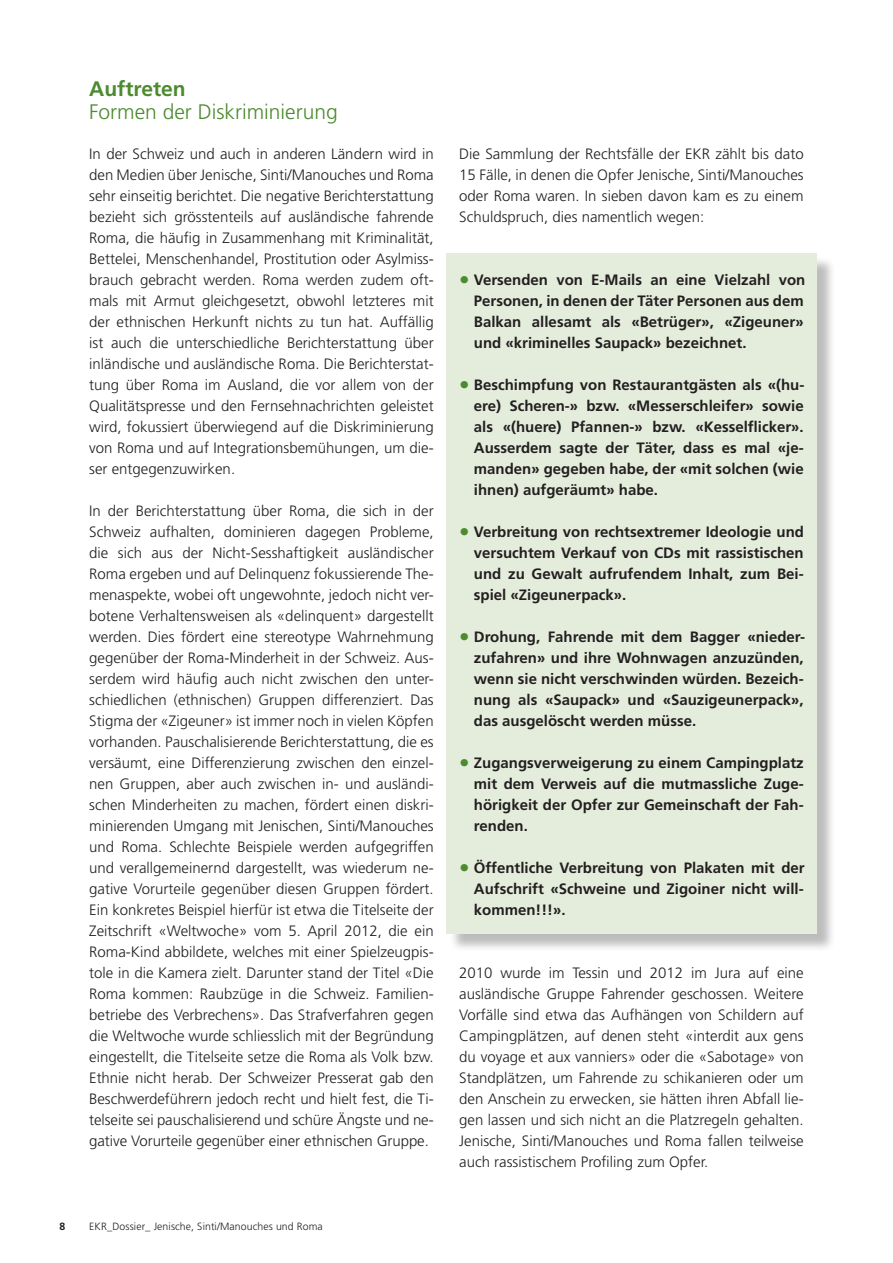
<style>
.page{position:relative;width:893px;height:1263px;background:#fff}
.page>*{position:absolute;margin:0;border:0;box-sizing:border-box;transform-origin:0 0}
.t1{font:300 21px "Frutiger LT Std";color:#4c8b2f}
.t2{font:700 21px "Frutiger LT Std";color:#4c8b2f}
.t3{font:300 15px/21px "Frutiger LT Std";color:#231f20;text-align:justify}
.t4{font:700 15px/21px "Frutiger LT Std";color:#231f20;text-align:justify}
.t5{font:300 10.5px "Frutiger LT Std";letter-spacing:.01em;color:#231f20}
.t6{font:700 10.5px "Frutiger LT Std";color:#231f20}
.s1{font-size:21px;color:#4c8b2f}
</style>
<div class="page">
<div style="left:449px;top:256px;width:386px;height:697px;background:#231f20;opacity:.3"></div>
<div style="left:446px;top:254px;width:371px;height:680px;background:#e4eddc"></div>
<h1 class="t2" style="left:89px;top:76px;width:98px">Auftreten</h1>
<h1 class="t1" style="left:89px;top:99px;width:250px">Formen der Diskriminierung</h1>
<p class="t3" style="left:89px;top:144px;width:346px">In der Schweiz und auch in anderen Ländern wird in den Medien über Jenische, Sinti/Manouches und Roma sehr einseitig berichtet. Die negative Berichterstattung bezieht sich grösstenteils auf ausländische fahrende Roma, die häufig in Zusammenhang mit Kriminalität, Bettelei, Menschenhandel, Prostitution oder Asylmiss&shy;brauch gebracht werden. Roma werden zudem oft&shy;mals mit Armut gleichgesetzt, obwohl letzteres mit der ethnischen Herkunft nichts zu tun hat. Auffällig ist auch die unterschiedliche Berichterstattung über inländische und ausländische Roma. Die Berichterstat&shy;tung über Roma im Ausland, die vor allem von der Qualitätspresse und den Fernsehnachrichten geleistet wird, fokussiert überwiegend auf die Diskriminierung von Roma und auf Integrationsbemühungen, um die&shy;ser entgegenzuwirken.</p>
<p class="t3" style="left:89px;top:501px;width:346px">In der Berichterstattung über Roma, die sich in der Schweiz aufhalten, dominieren dagegen Probleme, die sich aus der Nicht-Sesshaftigkeit ausländischer Roma ergeben und auf Delinquenz fokussierende The&shy;menaspekte, wobei oft ungewohnte, jedoch nicht ver&shy;botene Verhaltensweisen als «delinquent» dargestellt werden. Dies fördert eine stereotype Wahrnehmung gegenüber der Roma-Minderheit in der Schweiz. Aus&shy;serdem wird häufig auch nicht zwischen den unter&shy;schiedlichen (ethnischen) Gruppen differenziert. Das Stigma der «Zigeuner» ist immer noch in vielen Köpfen vorhanden. Pauschalisierende Berichterstattung, die es versäumt, eine Differenzierung zwischen den einzel&shy;nen Gruppen, aber auch zwischen in- und ausländi&shy;schen Minderheiten zu machen, fördert einen diskri&shy;minierenden Umgang mit Jenischen, Sinti/Manouches und Roma. Schlechte Beispiele werden aufgegriffen und verallgemeinernd dargestellt, was wiederum ne&shy;gative Vorurteile gegenüber diesen Gruppen fördert.<br>Ein konkretes Beispiel hierfür ist etwa die Titelseite der Zeitschrift «Weltwoche» vom 5. April 2012, die ein Roma-Kind abbildete, welches mit einer Spielzeugpis&shy;tole in die Kamera zielt. Darunter stand der Titel «Die Roma kommen: Raubzüge in die Schweiz. Familien&shy;betriebe des Verbrechens». Das Strafverfahren gegen die Weltwoche wurde schliesslich mit der Begründung eingestellt, die Titelseite setze die Roma als Volk bzw.<br>Ethnie nicht herab. Der Schweizer Presserat gab den Beschwerdeführern jedoch recht und hielt fest, die Ti&shy;telseite sei pauschalisierend und schüre Ängste und ne&shy;gative Vorurteile gegenüber einer ethnischen Gruppe.</p>
<p class="t6" style="left:60px;top:1220px;width:7px">8</p>
<p class="t5" style="left:89px;top:1220px;width:235px">EKR_Dossier_ Jenische, Sinti/Manouches und Roma</p>
<p class="t3" style="left:459px;top:144px;width:346px">Die Sammlung der Rechtsfälle der EKR zählt bis dato 15 Fälle, in denen die Opfer Jenische, Sinti/Manouches oder Roma waren. In sieben davon kam es zu einem Schuldspruch, dies namentlich wegen:</p>
<p class="t4" style="left:474px;top:269px;width:333px;text-indent:-15px"><span class="s1">•</span> Versenden von E-Mails an eine Vielzahl von Personen, in denen der Täter Personen aus dem Balkan allesamt als «Betrüger», «Zigeuner» und «kriminelles Saupack» bezeichnet.</p>
<p class="t4" style="left:474px;top:374px;width:332px;text-indent:-15px"><span class="s1">•</span> Beschimpfung von Restaurantgästen als «(hu&shy;ere) Scheren-» bzw. «Messerschleifer» sowie als «(huere) Pfannen-» bzw. «Kesselflicker».<br>Ausserdem sagte der Täter, dass es mal «je&shy;manden» gegeben habe, der «mit solchen (wie ihnen) aufgeräumt» habe.</p>
<p class="t4" style="left:474px;top:521px;width:332px;text-indent:-15px"><span class="s1">•</span> Verbreitung von rechtsextremer Ideologie und versuchtem Verkauf von CDs mit rassistischen und zu Gewalt aufrufendem Inhalt, zum Bei&shy;spiel «Zigeunerpack».</p>
<p class="t4" style="left:474px;top:626px;width:333px;text-indent:-15px"><span class="s1">•</span> Drohung, Fahrende mit dem Bagger «nieder&shy;zufahren» und ihre Wohnwagen anzuzünden, wenn sie nicht verschwinden würden. Bezeich&shy;nung als «Saupack» und «Sauzigeunerpack», das ausgelöscht werden müsse.</p>
<p class="t4" style="left:474px;top:752px;width:331px;text-indent:-15px"><span class="s1">•</span> Zugangsverweigerung zu einem Campingplatz mit dem Verweis auf die mutmassliche Zuge&shy;hörigkeit der Opfer zur Gemeinschaft der Fah&shy;renden.</p>
<p class="t4" style="left:474px;top:857px;width:332px;text-indent:-15px"><span class="s1">•</span> Öffentliche Verbreitung von Plakaten mit der Aufschrift «Schweine und Zigoiner nicht will&shy;kommen!!!».</p>
<p class="t3" style="left:459px;top:963px;width:346px">2010 wurde im Tessin und 2012 im Jura auf eine ausländische Gruppe Fahrender geschossen. Weitere Vorfälle sind etwa das Aufhängen von Schildern auf Campingplätzen, auf denen steht «interdit aux gens du voyage et aux vanniers» oder die «Sabotage» von Standplätzen, um Fahrende zu schikanieren oder um den Anschein zu erwecken, sie hätten ihren Abfall lie&shy;gen lassen und sich nicht an die Platzregeln gehalten.<br>Jenische, Sinti/Manouches und Roma fallen teilweise auch rassistischem Profiling zum Opfer.</p>
</div>
